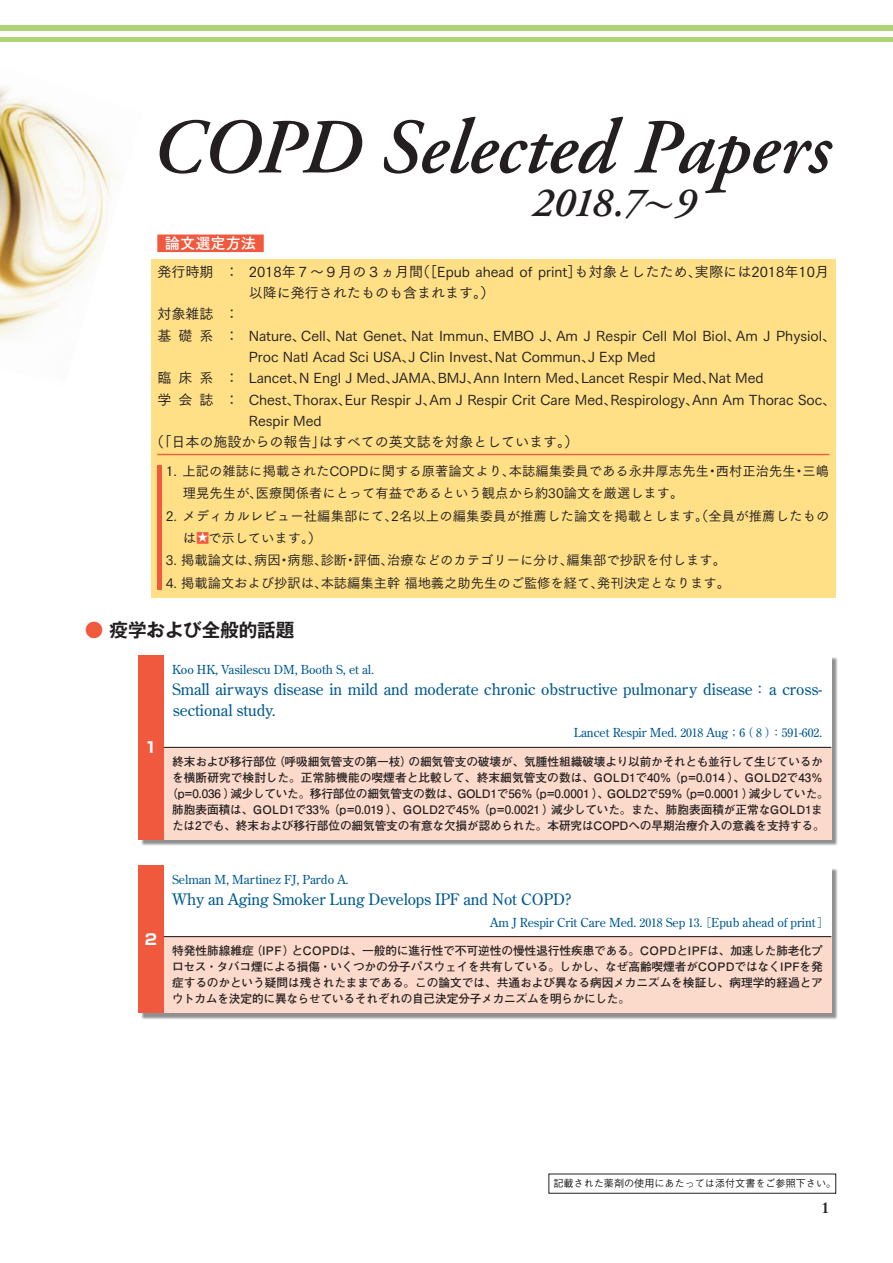
<style>
.page{position:relative;width:893px;height:1263px;background:#fff}
.page>*{position:absolute;margin:0;border:0;box-sizing:border-box;transform-origin:0 0}
.t1{font:italic 600 77.7px "Adobe Garamond Pro";letter-spacing:-.005em;color:#231f20}
.t2{font:italic 600 41.7px "Adobe Garamond Pro";color:#231f20}
.t3{font:700 18.6px "Gothic MB101 Pr 5 De";letter-spacing:-.01em;color:#231f20}
.t4{font:15.75px/21.3px "Century Old Style Std";letter-spacing:-.005em;color:#015a92}
.t5{font:600 15.45px "Times LT Std";color:#231f20}
.t6{font:15.15px "Tsuku Go Pro B";color:#fff}
.t7{font:700 14.85px "Shin Go Pr 5";color:#fff}
.t8{font:14.1px "Tsuku Go Pro M";color:#231f20}
.t9{font:13.35px/22.4px "Tsuku Go Pro M";color:#231f20}
.t10{font:12.45px "Century Old Style Std";letter-spacing:-.005em;color:#015a92}
.t11{font:700 11.7px/15.9px "Futo Go B101 Pr 5";letter-spacing:-.01em;color:#231f20;text-align:center}
.t12{font:500 10.05px "Gothic BBB Pro";color:#231f20}
.s1{font-family:"Tsuku Min Pro RB";font-weight:400;font-style:normal;font-size:31.65px}
.s2{color:#f0593e}
.s3{font-family:"Ryumin Pro";font-weight:500;font-size:14.85px}
.s4{font-family:"Ryumin Pro";font-weight:500;font-size:11.7px}
</style>
<div class="page">
<div style="left:140px;top:657px;width:698px;height:363px;background:#231f20;opacity:.5"></div>
<div style="left:138px;top:655px;width:26px;height:185px;background:#f0593e"></div>
<div style="left:164px;top:655px;width:667px;height:92px;background:#fff"></div>
<div style="left:164px;top:747px;width:667px;height:93px;background:#fcdacb"></div>
<hr style="left:164px;top:747px;width:667px;height:1px;background:#231f20">
<div style="left:138px;top:865px;width:26px;height:148px;background:#f0593e"></div>
<div style="left:164px;top:865px;width:667px;height:71px;background:#fff"></div>
<div style="left:164px;top:936px;width:667px;height:77px;background:#fcdacb"></div>
<hr style="left:164px;top:936px;width:667px;height:1px;background:#231f20">
<div style="left:0;top:26px;width:893px;height:5px;background:#aed475"></div>
<hr style="left:0;top:37px;width:893px;height:4px;background:#aed475">
<img style="left:0;top:87px;width:119px;height:251px">
<div style="left:151px;top:259px;width:685px;height:338px;background:#ffe087"></div>
<div style="left:157px;top:234px;width:107px;height:18px;background:#f0593e"></div>
<hr style="left:157px;top:454px;width:672px;height:1px;background:#f0593e">
<div style="left:157px;top:465px;width:5px;height:124px;background:#f0593e"></div>
<h1 class="t1" style="left:152px;top:103px;width:680px">COPD Selected Papers</h1>
<h2 class="t2" style="left:532px;top:179px;width:165px">2018.7<span class="s1">〜</span>9</h2>
<p class="t6" style="left:165px;top:230px;width:93px">論文選定方法</p>
<p class="t8" style="left:157px;top:260px;width:673px">発行時期 ： 2018年７〜９月の３ヵ月間（［Epub ahead of print］も対象としたため、実際には2018年10月</p>
<p class="t8" style="left:249px;top:281px;width:247px">以降に発行されたものも含まれます。）</p>
<p class="t8" style="left:157px;top:302px;width:83px">対象雑誌 ：</p>
<p class="t8" style="left:157px;top:324px;width:680px">基礎系 ： Nature、Cell、Nat Genet、Nat Immun、EMBO J、Am J Respir Cell Mol Biol、Am J Physiol、</p>
<p class="t8" style="left:249px;top:345px;width:408px">Proc Natl Acad Sci USA、J Clin Invest、Nat Commun、J Exp Med</p>
<p class="t8" style="left:157px;top:366px;width:608px">臨床系 ： Lancet、N Engl J Med、JAMA、BMJ、Ann Intern Med、Lancet Respir Med、Nat Med</p>
<p class="t8" style="left:157px;top:387px;width:680px">学会誌 ： Chest、Thorax、Eur Respir J、Am J Respir Crit Care Med、Respirology、Ann Am Thorac Soc、</p>
<p class="t8" style="left:249px;top:409px;width:74px">Respir Med</p>
<p class="t8" style="left:150px;top:430px;width:429px">（「日本の施設からの報告」はすべての英文誌を対象としています。）</p>
<p class="t9" style="left:183px;top:458px;width:648px;text-indent:-17px">1. 上記の雑誌に掲載されたCOPDに関する原著論文より、本誌編集委員である永井厚志先生・西村正治先生・三嶋理晃先生が、医療関係者にとって有益であるという観点から約30論文を厳選します。</p>
<p class="t9" style="left:183px;top:503px;width:648px;text-indent:-17px">2. メディカルレビュー社編集部にて、2名以上の編集委員が推薦した論文を掲載とします。（全員が推薦したものは<span class="s2">■</span><sup>★</sup>で示しています。）</p>
<p class="t9" style="left:166px;top:548px;width:562px">3. 掲載論文は、病因・病態、診断・評価、治療などのカテゴリーに分け、編集部で抄訳を付します。</p>
<p class="t9" style="left:166px;top:570px;width:566px">4. 掲載論文および抄訳は、本誌編集主幹 福地義之助先生のご監修を経て、発刊決定となります。</p>
<h3 class="t3" style="left:85px;top:615px;width:211px"><span class="s2">●</span> 疫学および全般的話題</h3>
<p class="t7" style="left:145px;top:736px;width:14px">1</p>
<p class="t10" style="left:172px;top:661px;width:204px">Koo HK, Vasilescu DM, Booth S, et al.</p>
<h3 class="t4" style="left:172px;top:678px;width:651px">Small airways disease in mild and moderate chronic obstructive pulmonary disease<span class="s3">：</span> a cross&shy;sectional study.</h3>
<p class="t10" style="left:574px;top:725px;width:250px">Lancet Respir Med. <span class="s4">2018</span> Aug<span class="s4">；6（ 8 ）：591</span>-<span class="s4">602</span>.</p>
<p class="t11" style="left:166px;top:753px;width:664px">終末および移行部位（呼吸細気管支の第一枝）の細気管支の破壊が、気腫性組織破壊より以前かそれとも並行して生じているかを横断研究で検討した。正常肺機能の喫煙者と比較して、終末細気管支の数は、GOLD1で40％（p=0.014 ）、GOLD2で43％（p=0.036 ）減少していた。移行部位の細気管支の数は、GOLD1で56％（p=0.0001 ）、GOLD2で59％（p=0.0001 ）減少していた。肺胞表面積は、GOLD1で33％（p=0.019 ）、GOLD2で45％（p=0.0021 ）減少していた。また、肺胞表面積が正常なGOLD1または2でも、終末および移行部位の細気管支の有意な欠損が認められた。本研究はCOPDへの早期治療介入の意義を支持する。</p>
<p class="t7" style="left:144px;top:927px;width:16px">２</p>
<p class="t10" style="left:172px;top:872px;width:178px">Selman M, Martinez FJ, Pardo A.</p>
<h3 class="t4" style="left:172px;top:889px;width:400px">Why an Aging Smoker Lung Develops IPF and Not COPD?</h3>
<p class="t10" style="left:490px;top:914px;width:340px">Am J Respir Crit Care Med. <span class="s4">2018</span> Sep <span class="s4">13</span>. <span class="s4">［</span>Epub ahead of print<span class="s4">］</span></p>
<p class="t11" style="left:172px;top:942px;width:652px;text-align:justify">特発性肺線維症（IPF）とCOPDは、一般的に進行性で不可逆性の慢性退行性疾患である。COPDとIPFは、加速した肺老化プロセス・タバコ煙による損傷・いくつかの分子パスウェイを共有している。しかし、なぜ高齢喫煙者がCOPDではなくIPFを発症するのかという疑問は残されたままである。この論文では、共通および異なる病因メカニズムを検証し、病理学的経過とアウトカムを決定的に異ならせているそれぞれの自己決定分子メカニズムを明らかにした。</p>
<p class="t12" style="left:553px;top:1175px;width:284px">記載された薬剤の使用にあたっては添付文書をご参照下さい。</p>
<h3 class="t5" style="left:821px;top:1198px;width:9px">1</h3>
</div>
